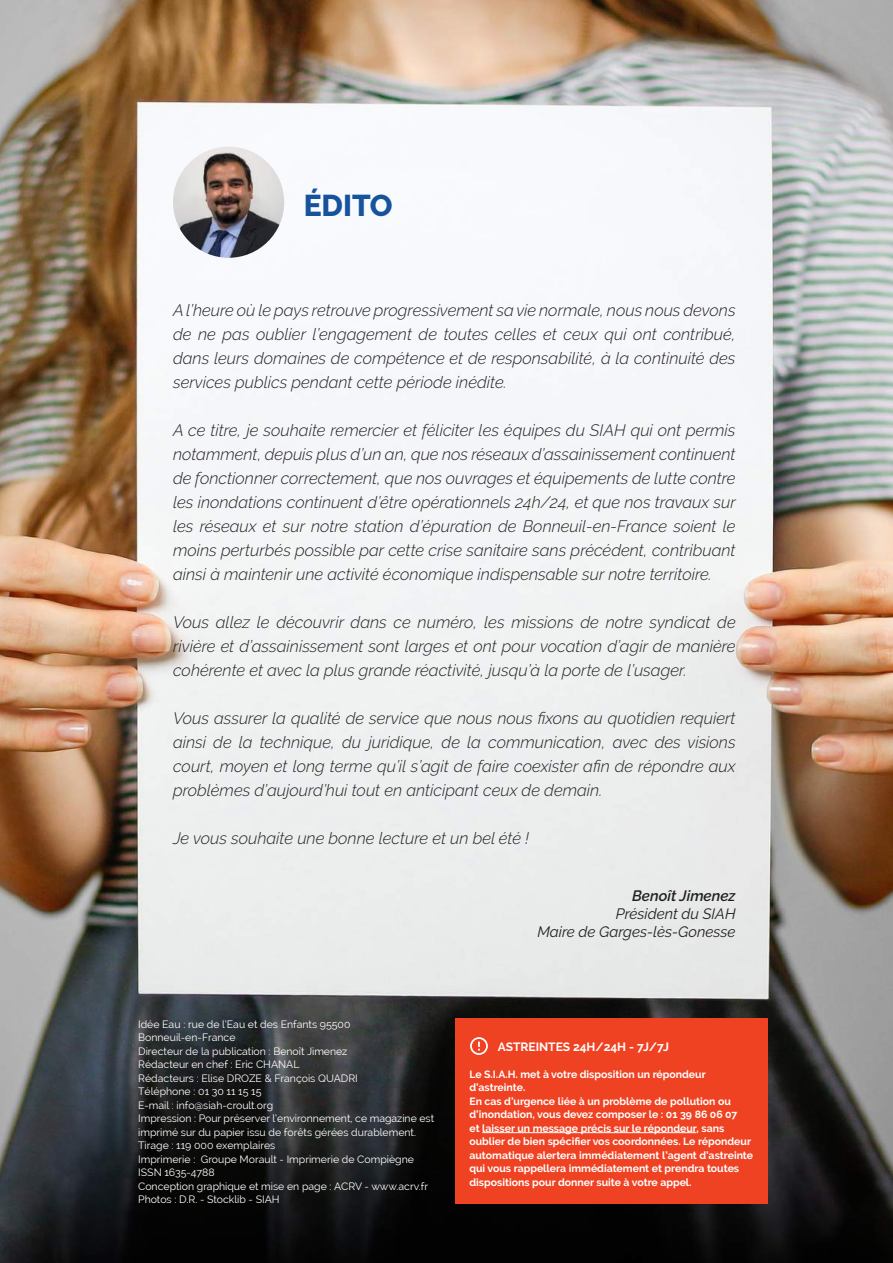
<style>
.page{position:relative;width:893px;height:1263px;background:#fff}
.page>*{position:absolute;margin:0;border:0;box-sizing:border-box;transform-origin:0 0}
.t1{font:800 30px "Raleway";color:#16539d}
.t2{font:italic 300 16.5px/24px "Raleway";color:#231f20;text-align:justify}
.t3{font:italic 15px/18px "Raleway";color:#231f20;text-align:right}
.t4{font:italic 600 15px "Raleway";color:#231f20}
.t5{font:700 12px "Raleway";color:#fff}
.t6{font:10.5px/13.5px "Raleway";color:#fff}
.t7{font:700 10.5px/13.5px "Raleway";color:#fff}
</style>
<div class="page">
<img style="left:0;top:0;width:893px;height:1263px">
<img style="left:173px;top:147px;width:111px;height:111px;border-radius:56px">
<div style="left:455px;top:1018px;width:313px;height:185px;background:#ef4222"></div>
<hr style="left:482px;top:1132px;width:214px;height:1px;background:#fff">
<svg style="left:470px;top:1037px;width:18px;height:18px"></svg>
<h1 class="t1" style="left:304px;top:189px;width:90px">ÉDITO</h1>
<p class="t2" style="left:173px;top:298px;width:564px">A l’heure où le pays retrouve progressivement sa vie normale, nous nous devons de ne pas oublier l’engagement de toutes celles et ceux qui ont contribué, dans leurs domaines de compétence et de responsabilité, à la continuité des services publics pendant cette période inédite.</p>
<p class="t2" style="left:173px;top:418px;width:564px">A ce titre, je souhaite remercier et féliciter les équipes du SIAH qui ont permis notamment, depuis plus d’un an, que nos réseaux d’assainissement continuent de fonctionner correctement, que nos ouvrages et équipements de lutte contre les inondations continuent d’être opérationnels 24h/24, et que nos travaux sur les réseaux et sur notre station d’épuration de Bonneuil-en-France soient le moins perturbés possible par cette crise sanitaire sans précédent, contribuant ainsi à maintenir une activité économique indispensable sur notre territoire.</p>
<p class="t2" style="left:173px;top:610px;width:564px">Vous allez le découvrir dans ce numéro, les missions de notre syndicat de rivière et d’assainissement sont larges et ont pour vocation d’agir de manière cohérente et avec la plus grande réactivité, jusqu’à la porte de l’usager.</p>
<p class="t2" style="left:173px;top:706px;width:564px">Vous assurer la qualité de service que nous nous fixons au quotidien requiert ainsi de la technique, du juridique, de la communication, avec des visions court, moyen et long terme qu’il s’agit de faire coexister afin de répondre aux problèmes d’aujourd’hui tout en anticipant ceux de demain.</p>
<p class="t2" style="left:173px;top:826px;width:358px">Je vous souhaite une bonne lecture et un bel été !</p>
<p class="t6" style="left:138px;top:1017px;width:297px">Idée Eau : rue de l’Eau et des Enfants 95500<br>Bonneuil-en-France<br>Directeur de la publication : Benoît Jimenez<br>Rédacteur en chef : Eric CHANAL<br>Rédacteurs : Elise DROZE &amp; François QUADRI<br>Téléphone : 01 30 11 15 15<br>E-mail : info@siah-croult.org<br>Impression : Pour préserver l’environnement, ce magazine est imprimé sur du papier issu de forêts gérées durablement.<br>Tirage : 119 000 exemplaires<br>Imprimerie : Groupe Morault - Imprimerie de Compiègne ISSN 1635-4788<br>Conception graphique et mise en page : ACRV - www.acrv.fr Photos : D.R. - Stocklib - SIAH</p>
<p class="t4" style="left:632px;top:886px;width:105px">Benoît Jimenez</p>
<p class="t3" style="left:537px;top:904px;width:200px">Président du SIAH<br>Maire de Garges-lès-Gonesse</p>
<p class="t5" style="left:498px;top:1040px;width:173px">ASTREINTES 24H/24H - 7J/7J</p>
<p class="t7" style="left:469px;top:1067px;width:285px">Le S.I.A.H. met à votre disposition un répondeur d’astreinte.<br>En cas d’urgence liée à un problème de pollution ou d’inondation, vous devez composer le : 01 39 86 06 07<br>et laisser un message précis sur le répondeur, sans oublier de bien spécifier vos coordonnées. Le répondeur automatique alertera immédiatement l’agent d’astreinte qui vous rappellera immédiatement et prendra toutes dispositions pour donner suite à votre appel.</p>
</div>
